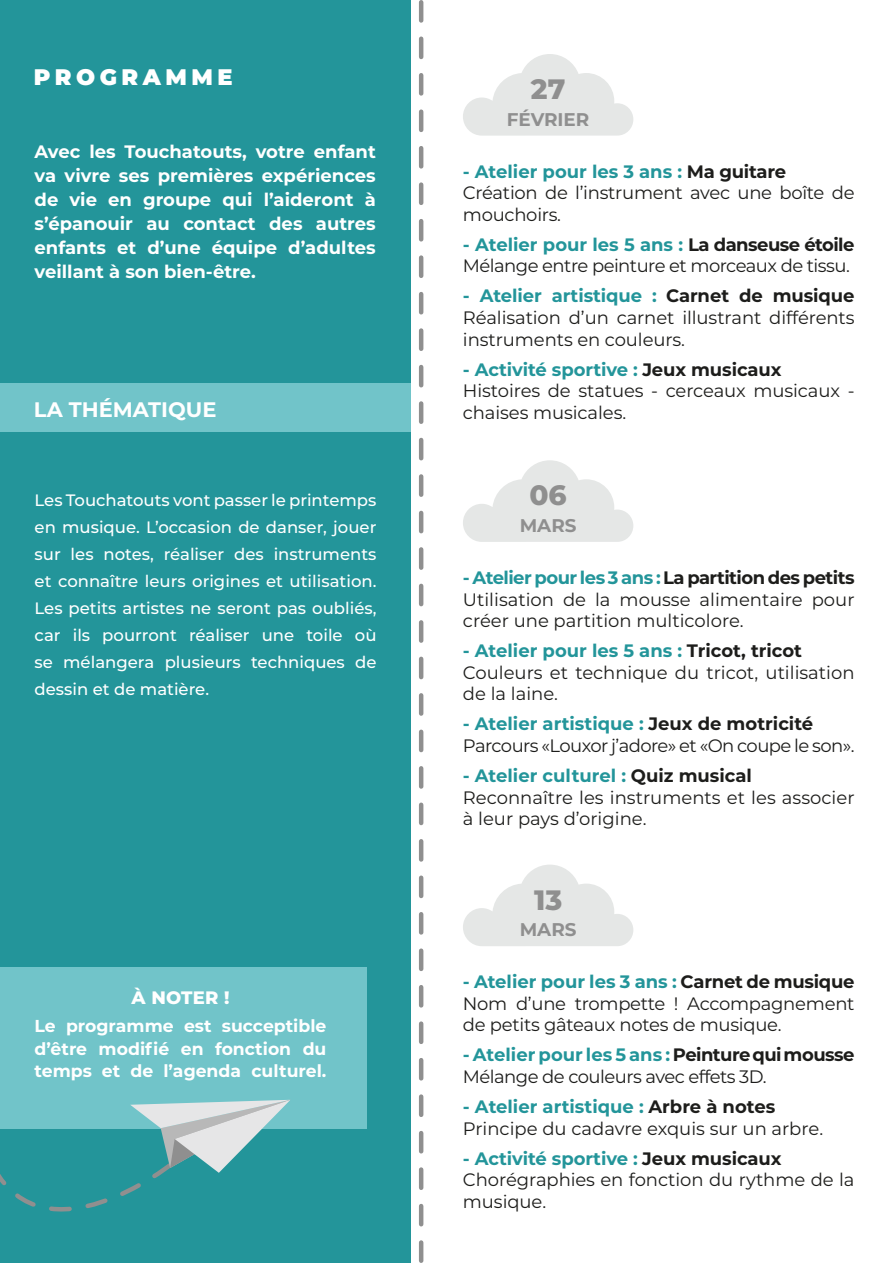
<style>
.page{position:relative;width:893px;height:1263px;background:#fff}
.page>*{position:absolute;margin:0;border:0;box-sizing:border-box;transform-origin:0 0}
.t1{font:800 28.05px "Montserrat";color:#8f8f8f}
.t2{font:900 22.5px "Montserrat";letter-spacing:.2em;color:#fff}
.t3{font:700 21px "Montserrat";color:#fff}
.t4{font:700 18.3px "Montserrat";color:#8f8f8f}
.t5{font:18px/21.6px "Montserrat";letter-spacing:-.005em;color:#1d1d1b}
.t6{font:18px/21.6px "Montserrat";letter-spacing:-.03em;color:#1d1d1b}
.t7{font:700 18px/24px "Montserrat";color:#fff;text-align:justify}
.t8{font:800 18px "Montserrat";letter-spacing:.01em;color:#fff}
.t9{font:700 17.25px/22.5px "Montserrat";color:#fff;text-align:justify}
.t10{font:500 16.5px/27px "Montserrat";color:#fff;text-align:justify}
.s1{font-weight:700;color:#23959a}
.s2{font-weight:700}
</style>
<div class="page">
<div style="left:0;top:0;width:410px;height:1263px;background:#23959a"></div>
<div style="left:0;top:967px;width:367px;height:162px;background:#71c4c9"></div>
<svg style="left:0;top:1100px;width:290px;height:112px"></svg>
<div style="left:0;top:383px;width:410px;height:49px;background:#71c4c9"></div>
<svg style="left:463px;top:54px;width:170px;height:82px"></svg>
<svg style="left:463px;top:460px;width:170px;height:82px"></svg>
<svg style="left:463px;top:865px;width:170px;height:81px"></svg>
<svg style="left:419px;top:2px;width:4px;height:1259px"></svg>
<p class="t2" style="left:34px;top:60px;width:200px">PROGRAMME</p>
<p class="t7" style="left:35px;top:138px;width:343px">Avec les Touchatouts, votre enfant va vivre ses premières expériences de vie en groupe qui l’aideront à s’épanouir au contact des autres enfants et d’une équipe d’adultes veillant à son bien-être.</p>
<p class="t3" style="left:34px;top:395px;width:184px">LA THÉMATIQUE</p>
<p class="t10" style="left:35px;top:485px;width:343px">Les Touchatouts vont passer le printemps en musique. L’occasion de danser, jouer sur les notes, réaliser des instruments et connaître leurs origines et utilisation.<br>Les petits artistes ne seront pas oubliés, car ils pourront réaliser une toile où se mélangera plusieurs techniques de dessin et de matière.</p>
<p class="t8" style="left:132px;top:984px;width:99px">À NOTER !</p>
<p class="t9" style="left:35px;top:1014px;width:293px">Le programme est succeptible d’être modifié en fonction du temps et de l’agenda culturel.</p>
<h1 class="t1" style="left:531px;top:68px;width:36px">27</h1>
<p class="t4" style="left:507px;top:106px;width:84px">FÉVRIER</p>
<p class="t5" style="left:463px;top:160px;width:393px"><span class="s1">- Atelier pour les 3 ans :</span> <span class="s2">Ma guitare<br></span>Création de l’instrument avec une boîte de mouchoirs.</p>
<p class="t6" style="left:463px;top:233px;width:393px"><span class="s1">- Atelier pour les 5 ans :</span> <span class="s2">La danseuse étoile<br></span>Mélange entre peinture et morceaux de tissu.</p>
<p class="t5" style="left:463px;top:285px;width:393px;text-align:justify"><span class="s1">- Atelier artistique :</span> <span class="s2">Carnet de musique </span>Réalisation d’un carnet illustrant différents instruments en couleurs.</p>
<p class="t5" style="left:463px;top:358px;width:393px"><span class="s1">- Activité sportive :</span> <span class="s2">Jeux musicaux<br></span>Histoires de statues - cerceaux musicaux - chaises musicales.</p>
<h1 class="t1" style="left:529px;top:475px;width:39px">06</h1>
<p class="t4" style="left:520px;top:512px;width:58px">MARS</p>
<p class="t5" style="left:463px;top:566px;width:393px;text-align:justify"><span class="s1">- Atelier pour les 3 ans :</span> <span class="s2">La partition des petits </span>Utilisation de la mousse alimentaire pour créer une partition multicolore.</p>
<p class="t5" style="left:463px;top:639px;width:393px"><span class="s1">- Atelier pour les 5 ans :</span> <span class="s2">Tricot, tricot<br></span>Couleurs et technique du tricot, utilisation de la laine.</p>
<p class="t6" style="left:463px;top:712px;width:393px"><span class="s1">- Atelier artistique :</span> <span class="s2">Jeux de motricité<br></span>Parcours «Louxor j’adore» et «On coupe le son».</p>
<p class="t5" style="left:463px;top:764px;width:393px"><span class="s1">- Atelier culturel :</span> <span class="s2">Quiz musical<br></span>Reconnaître les instruments et les associer à leur pays d’origine.</p>
<h1 class="t1" style="left:534px;top:879px;width:30px">13</h1>
<p class="t4" style="left:520px;top:916px;width:58px">MARS</p>
<p class="t5" style="left:463px;top:970px;width:393px;text-align:justify"><span class="s1">- Atelier pour les 3 ans :</span> <span class="s2">Carnet de musique </span>Nom d’une trompette ! Accompagnement de petits gâteaux notes de musique.</p>
<p class="t6" style="left:463px;top:1043px;width:393px"><span class="s1">- Atelier pour les 5 ans :</span> <span class="s2">Peinture qui mousse<br></span>Mélange de couleurs avec effets 3D.</p>
<p class="t5" style="left:463px;top:1095px;width:362px"><span class="s1">- Atelier artistique :</span> <span class="s2">Arbre à notes<br></span>Principe du cadavre exquis sur un arbre.</p>
<p class="t5" style="left:463px;top:1147px;width:393px"><span class="s1">- Activité sportive :</span> <span class="s2">Jeux musicaux<br></span>Chorégraphies en fonction du rythme de la musique.</p>
</div>
